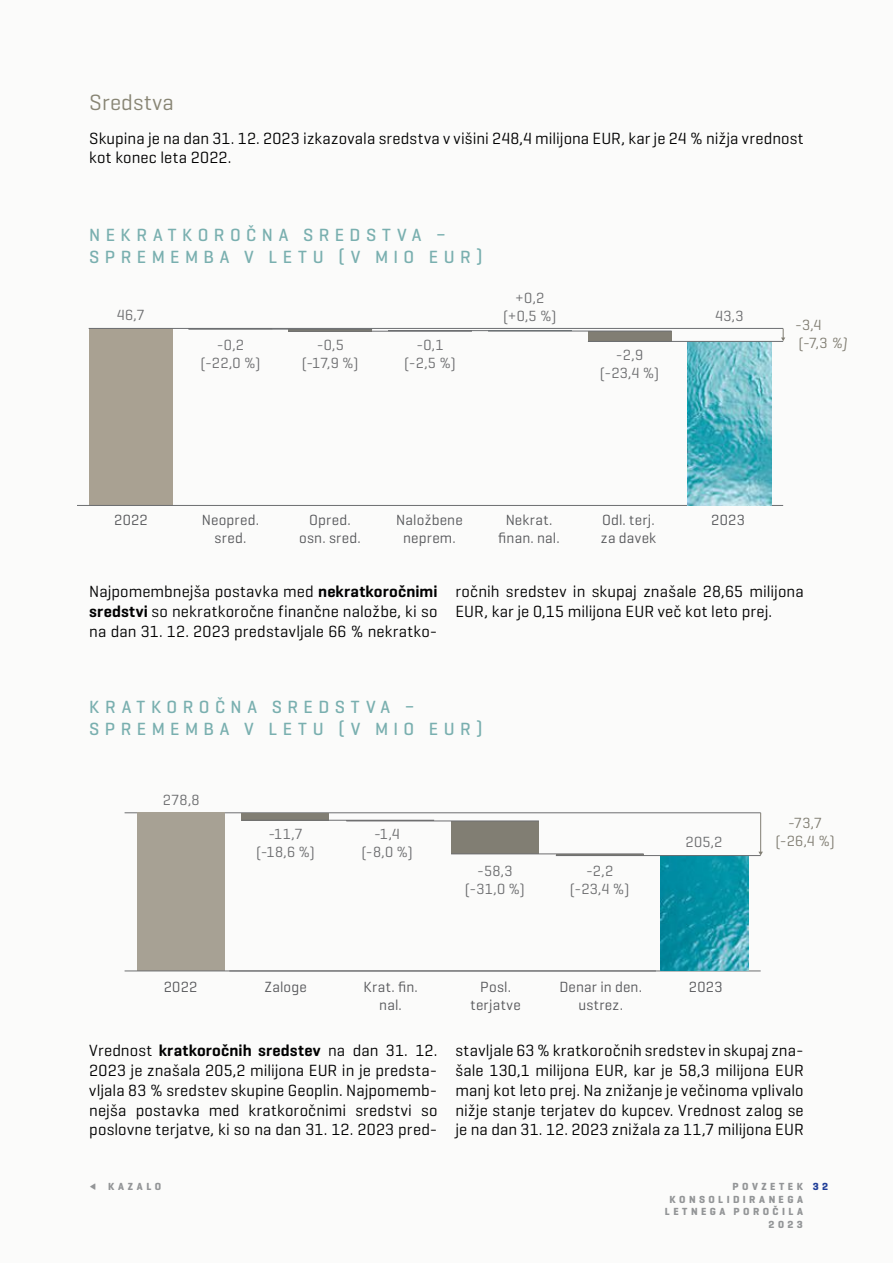
<style>
.page{position:relative;width:893px;height:1263px;background:#fbfbfa}
.page>*{position:absolute;margin:0;border:0;box-sizing:border-box;transform-origin:0 0}
.t1{font:22.5px "Geogrotesque";letter-spacing:.01em;color:#888574}
.t2{font:500 18px/21.6px "Geogrotesque";letter-spacing:.305em;color:#79afaf}
.t3{font:16.5px/19.8px "Geogrotesque";letter-spacing:.01em;color:#000;text-align:justify}
.t4{font:15px/18px "Geogrotesque";letter-spacing:.015em;color:#57585b;text-align:center}
.t5{font:15px/18px "Geogrotesque";letter-spacing:.02em;color:#6d6e70;text-align:center}
.t6{font:15px "Geogrotesque";color:#817e73}
.t7{font:700 10.5px/12.6px "Geogrotesque";letter-spacing:.33em;color:#939597;text-align:right}
.t8{font:700 10.5px "Geogrotesque";color:#213f99}
.s1{font-style:italic}
.s2{font-weight:600}
.s3{font-size:19.5px}
</style>
<div class="page">
<hr style="left:288px;top:329px;width:84px;height:2px;background:#817e73">
<div style="left:89px;top:328px;width:83px;height:177px;background:#a9a192"></div>
<hr style="left:77px;top:505px;width:706px;height:1px;background:#6c6e71">
<hr style="left:89px;top:328px;width:694px;height:1px;background:#6c6e71">
<hr style="left:189px;top:329px;width:183px;height:1px;background:#6c6e71">
<hr style="left:288px;top:331px;width:184px;height:1px;background:#6c6e71">
<hr style="left:388px;top:330px;width:184px;height:1px;background:#6c6e71">
<div style="left:588px;top:331px;width:84px;height:10px;background:#817e73"></div>
<img style="left:688px;top:342px;width:83px;height:163px">
<svg style="left:781px;top:329px;width:4px;height:12px"></svg>
<hr style="left:588px;top:341px;width:195px;height:1px;background:#6c6e71">
<hr style="left:488px;top:331px;width:184px;height:1px;background:#6c6e71">
<div style="left:451px;top:821px;width:88px;height:33px;background:#817e73"></div>
<hr style="left:229px;top:971px;width:532px;height:1px;background:#6d6e70">
<hr style="left:125px;top:812px;width:636px;height:1px;background:#6d6e70">
<hr style="left:346px;top:821px;width:193px;height:1px;background:#6d6e70">
<div style="left:242px;top:813px;width:87px;height:7px;background:#817e73"></div>
<div style="left:137px;top:813px;width:88px;height:158px;background:#a7a194"></div>
<hr style="left:125px;top:971px;width:531px;height:1px;background:#6d6e70">
<hr style="left:242px;top:820px;width:192px;height:1px;background:#6d6e70">
<hr style="left:451px;top:854px;width:193px;height:1px;background:#6d6e70">
<img style="left:661px;top:856px;width:87px;height:115px">
<hr style="left:556px;top:855px;width:205px;height:1px;background:#6d6e70">
<hr style="left:760px;top:813px;width:1px;height:39px;background:#817e73">
<h1 class="t1" style="left:89px;top:89px;width:86px">Sredstva</h1>
<p class="t3" style="left:89px;top:128px;width:716px">Skupina je na dan 31. 12. 2023 izkazovala sredstva v višini 248,4 milijona EUR, kar je 24 % nižja vrednost kot konec leta 2022.</p>
<p class="t2" style="left:89px;top:224px;width:395px">NEKRATKOROČNA SREDSTVA –<br>SPREMEMBA V LETU (V MIO EUR)</p>
<p class="t5" style="left:117px;top:306px;width:29px">46,7</p>
<p class="t5" style="left:503px;top:288px;width:55px">+0,2 (+0,5 %)</p>
<p class="t5" style="left:715px;top:306px;width:30px">43,3</p>
<p class="t6" style="left:795px;top:316px;width:28px">-3,4</p>
<p class="t5" style="left:217px;top:335px;width:29px">-0,2</p>
<p class="t6" style="left:799px;top:334px;width:50px">(-7,3 <span class="s1">%)</span></p>
<p class="t5" style="left:200px;top:353px;width:62px">(-22,0 %)</p>
<p class="t5" style="left:302px;top:335px;width:58px">-0,5 (-17,9 %)</p>
<p class="t5" style="left:404px;top:335px;width:53px">-0,1 (-2,5 %)</p>
<p class="t5" style="left:600px;top:345px;width:61px">-2,9 (-23,4 %)</p>
<p class="t4" style="left:114px;top:511px;width:35px">2022</p>
<p class="t4" style="left:202px;top:511px;width:59px">Neopred. sred.</p>
<p class="t4" style="left:299px;top:511px;width:63px">Opred. osn. sred.</p>
<p class="t4" style="left:396px;top:511px;width:68px">Naložbene neprem.</p>
<p class="t4" style="left:498px;top:511px;width:63px">Nekrat. finan. nal.</p>
<p class="t4" style="left:601px;top:511px;width:57px;text-align:left">Odl. terj. za davek</p>
<p class="t4" style="left:711px;top:511px;width:35px">2023</p>
<p class="t3" style="left:89px;top:581px;width:350px">Najpomembnejša postavka med <span class="s2">nekratkoročnimi sredstvi</span> so nekratkoročne finančne naložbe, ki so na dan 31. 12. 2023 predstavljale 66 % nekratko-</p>
<p class="t3" style="left:455px;top:581px;width:350px">ročnih sredstev in skupaj znašale 28,65 milijona<br>EUR, kar je 0,15 milijona EUR več kot leto prej.</p>
<p class="t2" style="left:89px;top:696px;width:395px">KRATKOROČNA SREDSTVA –<br>SPREMEMBA V LETU (V MIO EUR)</p>
<p class="t5" style="left:163px;top:790px;width:38px">278,8</p>
<p class="t5" style="left:256px;top:825px;width:60px">-11,7 (-18,6 %)</p>
<p class="t5" style="left:361px;top:825px;width:53px">-1,4 (-8,0 %)</p>
<p class="t5" style="left:465px;top:862px;width:61px">-58,3 (-31,0 %)</p>
<p class="t5" style="left:570px;top:862px;width:61px">-2,2 (-23,4 %)</p>
<p class="t6" style="left:788px;top:813px;width:35px">-73,7</p>
<p class="t5" style="left:685px;top:832px;width:38px">205,2</p>
<p class="t6" style="left:775px;top:831px;width:61px">(-26,4 %)</p>
<p class="t4" style="left:164px;top:977px;width:35px">2022</p>
<p class="t4" style="left:264px;top:977px;width:44px">Zaloge</p>
<p class="t4" style="left:363px;top:977px;width:56px">Krat. fin. nal.</p>
<p class="t4" style="left:471px;top:977px;width:52px">Posl. terjatve</p>
<p class="t4" style="left:559px;top:977px;width:84px">Denar in den. ustrez.</p>
<p class="t4" style="left:689px;top:977px;width:35px">2023</p>
<p class="t3" style="left:89px;top:1040px;width:350px">Vrednost <span class="s2">kratkoročnih sredstev</span> na dan 31. 12.<br>2023 je znašala 205,2 milijona EUR in je predsta&shy;vljala 83 % sredstev skupine Geoplin. Najpomemb&shy;nejša postavka med kratkoročnimi sredstvi so poslovne terjatve, ki so na dan 31. 12. 2023 pred-</p>
<p class="t7" style="left:89px;top:1180px;width:73px"><span class="s3">∑</span> KAZALO</p>
<p class="t3" style="left:455px;top:1040px;width:350px">stavljale 63 % kratkoročnih sredstev in skupaj zna&shy;šale 130,1 milijona EUR, kar je 58,3 milijona EUR manj kot leto prej. Na znižanje je večinoma vplivalo nižje stanje terjatev do kupcev. Vrednost zalog se je na dan 31. 12. 2023 znižala za 11,7 milijona EUR</p>
<p class="t7" style="left:665px;top:1180px;width:140px">POVZETEK<br>KONSOLIDIRANEGA<br>LETNEGA POROČILA<br>2023</p>
<p class="t8" style="left:813px;top:1180px;width:17px">3 2</p>
</div>
